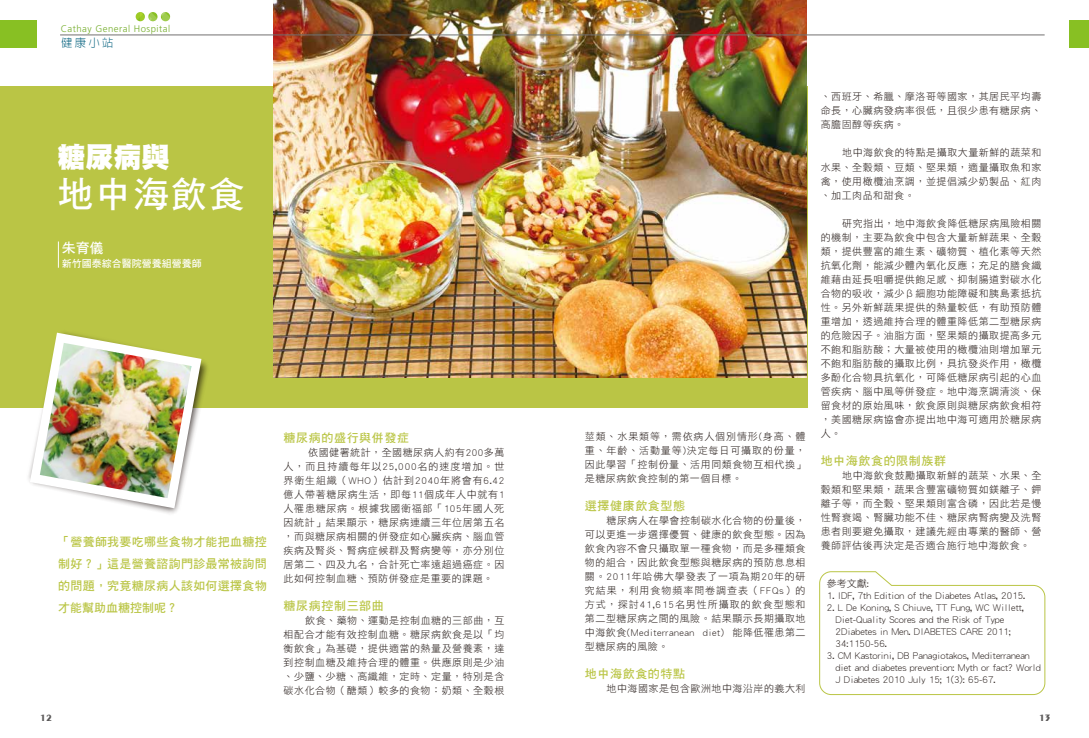
<style>
.page{position:relative;width:1089px;height:738px;background:#fff}
.page>*{position:absolute;margin:0;border:0;box-sizing:border-box;transform-origin:0 0}
.t1{font:36px "DF Hei Std W7";letter-spacing:.05em;color:#fff}
.t2{font:28px "DF Hei Std W12";color:#fff}
.t3{font:14.1px "DF Hei Std W7";color:#fff}
.t4{font:12px/22px "DF Hei Std W7";letter-spacing:.025em;color:#bac545;text-align:justify}
.t5{font:12px "DF Hei Std W7";letter-spacing:.05em;color:#bac545}
.t6{font:300 11.4px "Lin Gothic";color:#04617e}
.t7{font:10.1px "DF Hei Std W7";color:#fff}
.t8{font:10px/14px "DF Hei Std W3";letter-spacing:.05em;color:#221815;text-align:justify}
.t9{font:10px/12px "DF Hei Std W3";color:#221815}
.t10{font:700 10px "Penyae";color:#595757}
.t11{font:300 9.6px "Frutiger";letter-spacing:.05em;color:#75ad2c}
</style>
<div class="page">
<div style="left:0;top:86px;width:807px;height:321px;background:#bac545"></div>
<img style="left:274px;top:0;width:532px;height:377px">
<div style="left:1069px;top:20px;width:19px;height:28px;background:#88c023"></div>
<hr style="left:60px;top:35px;width:984px;height:1px;background:#727171">
<svg style="left:136px;top:12px;width:34px;height:9px"></svg>
<div style="left:0;top:20px;width:37px;height:27px;background:#88c023"></div>
<svg style="left:58px;top:241px;width:1px;height:26px"></svg>
<svg style="left:819px;top:571px;width:226px;height:123px"></svg>
<img style="left:22px;top:359px;width:193px;height:155px">
<svg style="left:30px;top:332px;width:171px;height:176px"></svg>
<img style="left:40px;top:342px;width:151px;height:155px">
<p class="t11" style="left:61px;top:24px;width:111px">Cathay General Hospital</p>
<p class="t6" style="left:61px;top:37px;width:54px">健康小站</p>
<h2 class="t2" style="left:57px;top:142px;width:114px">糖尿病與</h2>
<h1 class="t1" style="left:57px;top:174px;width:189px">地中海飲食</h1>
<h3 class="t3" style="left:62px;top:240px;width:43px">朱育儀</h3>
<p class="t7" style="left:62px;top:257px;width:141px">新竹國泰綜合醫院營養組營養師</p>
<p class="t4" style="left:58px;top:530px;width:210px">「營養師我要吃哪些食物才能把血糖控制好？」這是營養諮詢門診最常被詢問的問題，究竟糖尿病人該如何選擇食物才能幫助血糖控制呢？</p>
<p class="t10" style="left:40px;top:711px;width:13px">12</p>
<p class="t5" style="left:284px;top:431px;width:127px">糖尿病的盛行與併發症</p>
<p class="t8" style="left:284px;top:445px;width:222px;text-indent:25px">依國健署統計，全國糖尿病人約有200多萬人，而且持續每年以25,000名的速度增加。世界衛生組織（WHO）估計到2040年將會有6.42億人帶著糖尿病生活，即每11個成年人中就有1人罹患糖尿病。根據我國衛福部「105年國人死因統計」結果顯示，糖尿病連續三年位居第五名，而與糖尿病相關的併發症如心臟疾病、腦血管疾病及腎炎、腎病症候群及腎病變等，亦分別位居第二、四及九名，合計死亡率遠超過癌症。因此如何控制血糖、預防併發症是重要的課題。</p>
<p class="t5" style="left:284px;top:599px;width:102px">糖尿病控制三部曲</p>
<p class="t8" style="left:284px;top:613px;width:222px;text-indent:22px">飲食、藥物、運動是控制血糖的三部曲，互相配合才能有效控制血糖。糖尿病飲食是以「均衡飲食」為基礎，提供適當的熱量及營養素，達到控制血糖及維持合理的體重。供應原則是少油、少鹽、少糖、高纖維，定時、定量，特別是含碳水化合物（醣類）較多的食物：奶類、全穀根</p>
<p class="t8" style="left:585px;top:429px;width:222px">莖類、水果類等，需依病人個別情形(身高、體重、年齡、活動量等)決定每日可攝取的份量，因此學習「控制份量、活用同類食物互相代換」是糖尿病飲食控制的第一個目標。</p>
<p class="t5" style="left:585px;top:499px;width:102px">選擇健康飲食型態</p>
<p class="t8" style="left:585px;top:513px;width:222px;text-indent:22px">糖尿病人在學會控制碳水化合物的份量後，可以更進一步選擇優質、健康的飲食型態。因為飲食內容不會只攝取單一種食物，而是多種類食物的組合，因此飲食型態與糖尿病的預防息息相關。2011年哈佛大學發表了一項為期20年的研究結果，利用食物頻率問卷調查表（FFQs）的方式，探討41,615名男性所攝取的飲食型態和第二型糖尿病之間的風險。結果顯示長期攝取地中海飲食(Mediterranean diet) 能降低罹患第二型糖尿病的風險。</p>
<p class="t5" style="left:585px;top:667px;width:102px">地中海飲食的特點</p>
<p class="t8" style="left:606px;top:681px;width:200px">地中海國家是包含歐洲地中海沿岸的義大利</p>
<p class="t8" style="left:820px;top:90px;width:222px">、西班牙、希臘、摩洛哥等國家，其居民平均壽命長，心臟病發病率很低，且很少患有糖尿病、高膽固醇等疾病。</p>
<p class="t8" style="left:820px;top:146px;width:222px;text-indent:22px">地中海飲食的特點是攝取大量新鮮的蔬菜和水果、全穀類、豆類、堅果類，適量攝取魚和家禽，使用橄欖油烹調，並提倡減少奶製品、紅肉、加工肉品和甜食。</p>
<p class="t8" style="left:820px;top:216px;width:222px;text-indent:22px">研究指出，地中海飲食降低糖尿病風險相關的機制，主要為飲食中包含大量新鮮蔬果、全穀類，提供豐富的維生素、礦物質、植化素等天然抗氧化劑，能減少體內氧化反應；充足的膳食纖維藉由延長咀嚼提供飽足感、抑制腸道對碳水化合物的吸收，減少β細胞功能障礙和胰島素抵抗性。另外新鮮蔬果提供的熱量較低，有助預防體重增加，透過維持合理的體重降低第二型糖尿病的危險因子。油脂方面，堅果類的攝取提高多元不飽和脂肪酸；大量被使用的橄欖油則增加單元不飽和脂肪酸的攝取比例，具抗發炎作用，橄欖多酚化合物具抗氧化，可降低糖尿病引起的心血管疾病、腦中風等併發症。地中海烹調清淡、保留食材的原始風味，飲食原則與糖尿病飲食相符，美國糖尿病協會亦提出地中海可適用於糖尿病人。</p>
<p class="t5" style="left:820px;top:453px;width:127px">地中海飲食的限制族群</p>
<p class="t8" style="left:820px;top:468px;width:222px;text-indent:22px">地中海飲食鼓勵攝取新鮮的蔬菜、水果、全穀類和堅果類，蔬果含豐富礦物質如鎂離子、鉀離子等，而全穀、堅果類則富含磷，因此若是慢性腎衰竭、腎臟功能不佳、糖尿病腎病變及洗腎患者則要避免攝取，建議先經由專業的醫師、營養師評估後再決定是否適合施行地中海飲食。</p>
<p class="t8" style="left:827px;top:575px;width:43px">參考文獻:</p>
<p class="t9" style="left:827px;top:588px;width:200px">1. IDF, 7th Edition of the Diabetes Atlas, 2015.</p>
<p class="t9" style="left:835px;top:600px;width:190px;text-indent:-9px">2. L De Koning, S Chiuve, TT Fung, WC Willett, Diet-Quality Scores and the Risk of Type 2Diabetes in Men. DIABETES CARE 2011; 34:1150-56.</p>
<p class="t9" style="left:835px;top:648px;width:207px;text-indent:-9px">3. CM Kastorini, DB Panagiotakos, Mediterranean diet and diabetes prevention: Myth or fact? World<br>J Diabetes 2010 July 15; 1(3): 65-67.</p>
<p class="t10" style="left:1039px;top:711px;width:13px">13</p>
</div>
